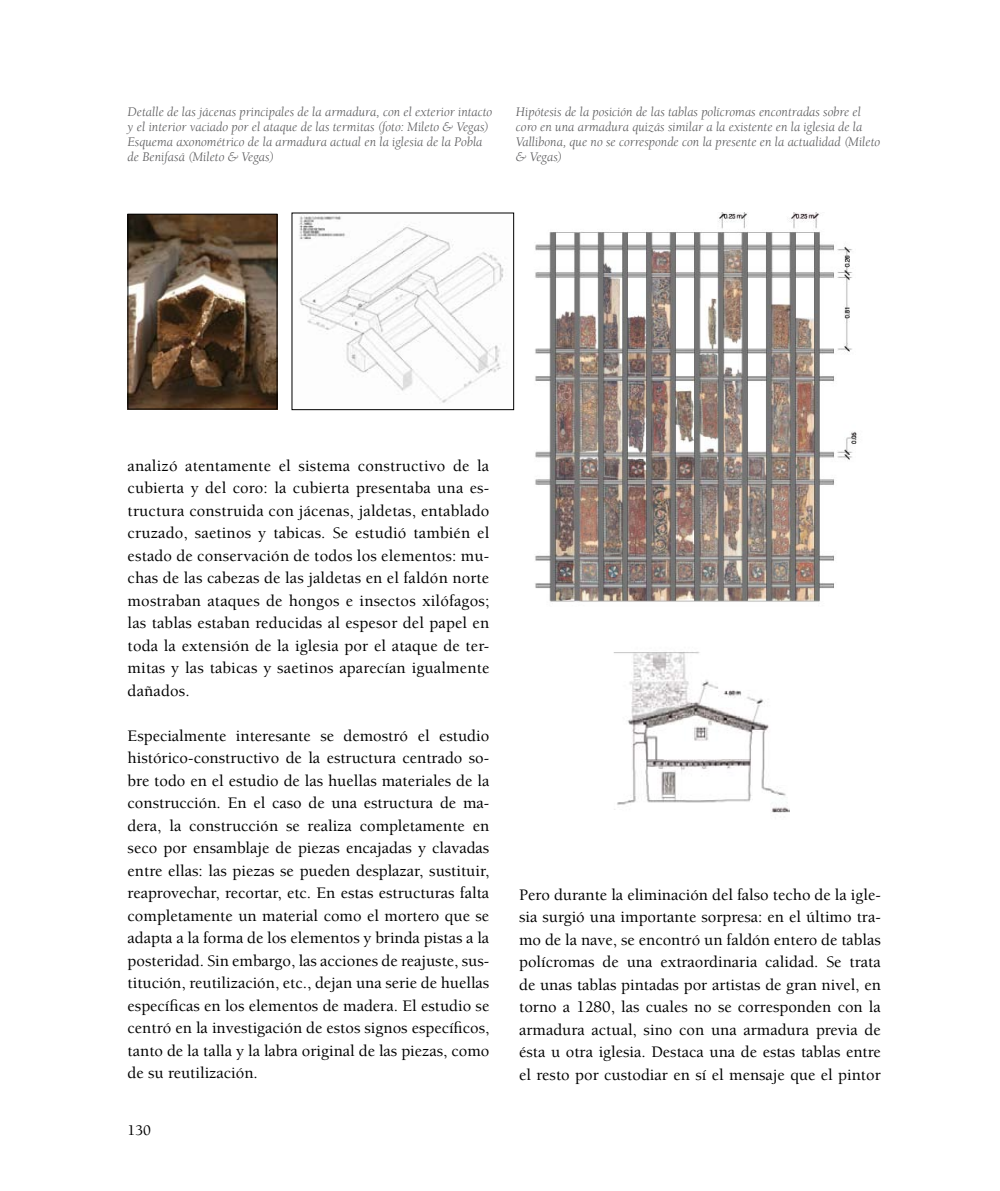
<style>
.page{position:relative;width:1000px;height:1191px;background:#fff}
.page>*{position:absolute;margin:0;border:0;box-sizing:border-box;transform-origin:0 0}
.t1{font:500 16.5px/22.5px "Berkeley";color:#000;text-align:justify}
.t2{font:500 15px "Berkeley";color:#000}
.t3{font:italic 13.5px/14.9px "Berkeley";color:#58585a}
</style>
<div class="page">
<img style="left:535px;top:213px;width:322px;height:389px">
<img style="left:613px;top:652px;width:175px;height:161px">
<img style="left:130px;top:216px;width:145px;height:191px">
<div style="left:128px;top:214px;width:149px;height:195px;border:1px solid #000"></div>
<img style="left:299px;top:216px;width:205px;height:187px">
<div style="left:291px;top:213px;width:223px;height:197px;border:1px solid #000"></div>
<p class="t3" style="left:128px;top:105px;width:366px">Detalle de las jácenas principales de la armadura, con el exterior intacto y el interior vaciado por el ataque de las termitas (foto: Mileto &amp; Vegas)<br>Esquema axonométrico de la armadura actual en la iglesia de la Pobla de Benifasá (Mileto &amp; Vegas)</p>
<p class="t3" style="left:516px;top:105px;width:366px">Hipótesis de la posición de las tablas polícromas encontradas sobre el coro en una armadura quizás similar a la existente en la iglesia de la Vallibona, que no se corresponde con la presente en la actualidad (Mileto &amp; Vegas)</p>
<p class="t1" style="left:128px;top:454px;width:363px">analizó atentamente el sistema constructivo de la cubierta y del coro: la cubierta presentaba una es&shy;tructura construida con jácenas, jaldetas, entablado cruzado, saetinos y tabicas. Se estudió también el estado de conservación de todos los elementos: mu&shy;chas de las cabezas de las jaldetas en el faldón norte mostraban ataques de hongos e insectos xilófagos; las tablas estaban reducidas al espesor del papel en toda la extensión de la iglesia por el ataque de ter&shy;mitas y las tabicas y saetinos aparecían igualmente dañados.</p>
<p class="t1" style="left:128px;top:724px;width:363px">Especialmente interesante se demostró el estudio histórico-constructivo de la estructura centrado so&shy;bre todo en el estudio de las huellas materiales de la construcción. En el caso de una estructura de ma&shy;dera, la construcción se realiza completamente en seco por ensamblaje de piezas encajadas y clavadas entre ellas: las piezas se pueden desplazar, sustituir, reaprovechar, recortar, etc. En estas estructuras falta completamente un material como el mortero que se adapta a la forma de los elementos y brinda pistas a la posteridad. Sin embargo, las acciones de reajuste, sus&shy;titución, reutilización, etc., dejan una serie de huellas específicas en los elementos de madera. El estudio se centró en la investigación de estos signos específicos, tanto de la talla y la labra original de las piezas, como de su reutilización.</p>
<p class="t2" style="left:128px;top:1122px;width:25px">130</p>
<p class="t1" style="left:519px;top:883px;width:363px">Pero durante la eliminación del falso techo de la igle&shy;sia surgió una importante sorpresa: en el último tra&shy;mo de la nave, se encontró un faldón entero de tablas polícromas de una extraordinaria calidad. Se trata de unas tablas pintadas por artistas de gran nivel, en torno a 1280, las cuales no se corresponden con la armadura actual, sino con una armadura previa de ésta u otra iglesia. Destaca una de estas tablas entre el resto por custodiar en sí el mensaje que el pintor</p>
</div>
